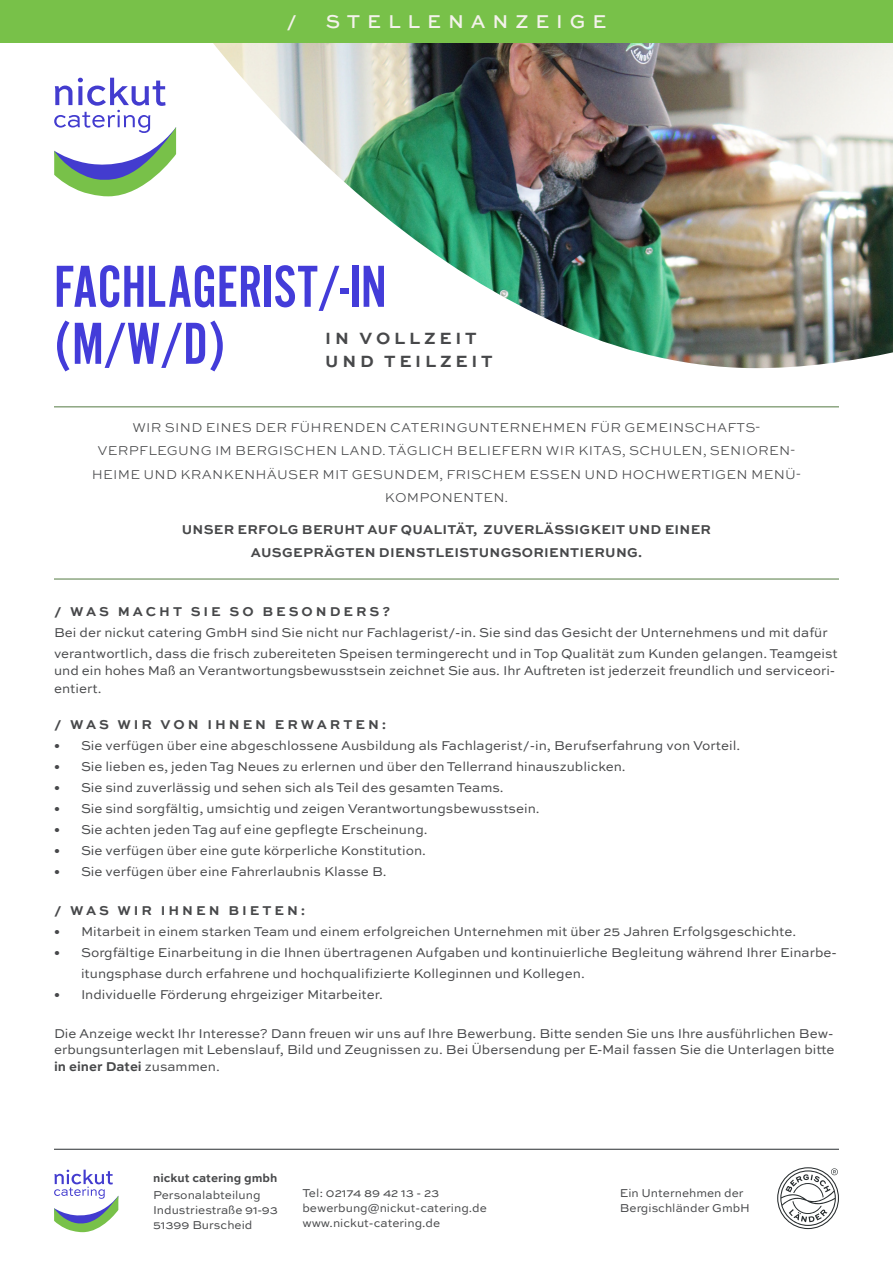
<style>
.page{position:relative;width:893px;height:1263px;background:#fff}
.page>*{position:absolute;margin:0;border:0;box-sizing:border-box;transform-origin:0 0}
.t1{font:61.5px/57px "Alternate Got No 2 D";color:#433cd9}
.t2{font:500 19.65px "Sweet Sans Pro";letter-spacing:.35em;color:#f4f2eb}
.t3{font:700 17.1px "Sweet Sans Pro";letter-spacing:.22em;color:#47484a}
.t4{font:13.5px/21px "Sweet Sans Pro";color:#47484a}
.t5{font:300 13.5px/23.2px "Sweet Sans Pro";letter-spacing:.02em;color:#47484a;text-align:center}
.t6{font:700 13.5px/23.2px "Sweet Sans Pro";letter-spacing:.02em;color:#47484a;text-align:center}
.t7{font:700 13.5px "Sweet Sans Pro";letter-spacing:.22em;color:#47484a}
.t8{font:12px "Sweet Sans Pro";color:#47484a}
.t9{font:700 12px "Sweet Sans Pro";color:#47484a}
.s1{font-weight:700}
</style>
<div class="page">
<img style="left:213px;top:43px;width:680px;height:325px">
<hr style="left:54px;top:579px;width:785px;height:1px;background:#537a42">
<hr style="left:54px;top:406px;width:785px;height:1px;background:#537a42">
<hr style="left:54px;top:1149px;width:785px;height:1px;background:#282d2f">
<svg style="left:54px;top:1169px;width:64px;height:63px"></svg>
<svg style="left:54px;top:78px;width:122px;height:118px"></svg>
<div style="left:0;top:0;width:893px;height:43px;background:#78c149"></div>
<svg style="left:777px;top:1167px;width:62px;height:62px"></svg>
<p class="t2" style="left:287px;top:7px;width:12px">/</p>
<p class="t2" style="left:326px;top:7px;width:282px">STELLENANZEIGE</p>
<p class="t1" style="left:54px;top:258px;width:334px">FACHLAGERIST/-IN (M/W/D)</p>
<p class="t3" style="left:325px;top:325px;width:153px">IN VOLLZEIT</p>
<p class="t3" style="left:325px;top:348px;width:169px">UND TEILZEIT</p>
<p class="t5" style="left:98px;top:415px;width:699px">WIR SIND EINES DER FÜHRENDEN CATERINGUNTERNEHMEN FÜR GEMEINSCHAFTS-<br>VERPFLEGUNG IM BERGISCHEN LAND. TÄGLICH BELIEFERN WIR KITAS, SCHULEN, SENIOREN-</p>
<p class="t5" style="left:92px;top:462px;width:711px">HEIME UND KRANKENHÄUSER MIT GESUNDEM, FRISCHEM ESSEN UND HOCHWERTIGEN MENÜ-</p>
<p class="t5" style="left:385px;top:485px;width:125px">KOMPONENTEN.</p>
<p class="t6" style="left:182px;top:517px;width:531px">UNSER ERFOLG BERUHT AUF QUALITÄT, ZUVERLÄSSIGKEIT UND EINER<br>AUSGEPRÄGTEN DIENSTLEISTUNGSORIENTIERUNG.</p>
<p class="t7" style="left:54px;top:601px;width:338px">/ WAS MACHT SIE SO BESONDERS?</p>
<p class="t4" style="left:54px;top:622px;width:785px">Bei der nickut catering GmbH sind Sie nicht nur Fachlagerist/-in. Sie sind das Gesicht der Unternehmens und mit dafür verantwortlich, dass die frisch zubereiteten Speisen termingerecht und in Top Qualität zum Kunden gelangen. Teamgeist</p>
<p class="t4" style="left:54px;top:661px;width:783px;line-height:18px">und ein hohes Maß an Verantwortungsbewusstsein zeichnet Sie aus. Ihr Auftreten ist jederzeit freundlich und serviceori&shy;entiert.</p>
<p class="t7" style="left:54px;top:714px;width:334px">/ WAS WIR VON IHNEN ERWARTEN:</p>
<p class="t4" style="left:54px;top:734px;width:688px">• Sie verfügen über eine abgeschlossene Ausbildung als Fachlagerist/-in, Berufserfahrung von Vorteil.</p>
<p class="t4" style="left:54px;top:755px;width:573px">• Sie lieben es, jeden Tag Neues zu erlernen und über den Tellerrand hinauszublicken.</p>
<p class="t4" style="left:54px;top:776px;width:451px">• Sie sind zuverlässig und sehen sich als Teil des gesamten Teams.</p>
<p class="t4" style="left:54px;top:797px;width:487px">• Sie sind sorgfältig, umsichtig und zeigen Verantwortungsbewusstsein.</p>
<p class="t4" style="left:54px;top:818px;width:375px">• Sie achten jeden Tag auf eine gepflegte Erscheinung.</p>
<p class="t4" style="left:54px;top:839px;width:374px">• Sie verfügen über eine gute körperliche Konstitution.</p>
<p class="t4" style="left:54px;top:860px;width:334px">• Sie verfügen über eine Fahrerlaubnis Klasse B.</p>
<p class="t7" style="left:54px;top:900px;width:253px">/ WAS WIR IHNEN BIETEN:</p>
<p class="t4" style="left:54px;top:920px;width:744px">• Mitarbeit in einem starken Team und einem erfolgreichen Unternehmen mit über 25 Jahren Erfolgsgeschichte.</p>
<p class="t4" style="left:81px;top:941px;width:757px;text-indent:-27px">• Sorgfältige Einarbeitung in die Ihnen übertragenen Aufgaben und kontinuierliche Begleitung während Ihrer Einarbe&shy;itungsphase durch erfahrene und hochqualifizierte Kolleginnen und Kollegen.</p>
<p class="t4" style="left:54px;top:983px;width:331px">• Individuelle Förderung ehrgeiziger Mitarbeiter.</p>
<p class="t4" style="left:54px;top:1025px;width:782px;line-height:16.5px;text-align:justify">Die Anzeige weckt Ihr Interesse? Dann freuen wir uns auf Ihre Bewerbung. Bitte senden Sie uns Ihre ausführlichen Bew&shy;erbungsunterlagen mit Lebenslauf, Bild und Zeugnissen zu. Bei Übersendung per E-Mail fassen Sie die Unterlagen bitte <span class="s1">in einer Datei</span> zusammen.</p>
<p class="t9" style="left:153px;top:1169px;width:126px">nickut catering gmbh</p>
<p class="t8" style="left:153px;top:1186px;width:109px">Personalabteilung</p>
<p class="t8" style="left:153px;top:1201px;width:126px">Industriestraße 91-93</p>
<p class="t8" style="left:153px;top:1216px;width:101px">51399 Burscheid</p>
<p class="t8" style="left:302px;top:1185px;width:139px">Tel: 02174 89 42 13 - 23</p>
<p class="t8" style="left:302px;top:1200px;width:186px">bewerbung@nickut-catering.de</p>
<p class="t8" style="left:302px;top:1215px;width:139px">www.nickut-catering.de</p>
<p class="t8" style="left:620px;top:1185px;width:125px">Ein Unternehmen der</p>
<p class="t8" style="left:620px;top:1200px;width:131px">Bergischländer GmbH</p>
</div>
